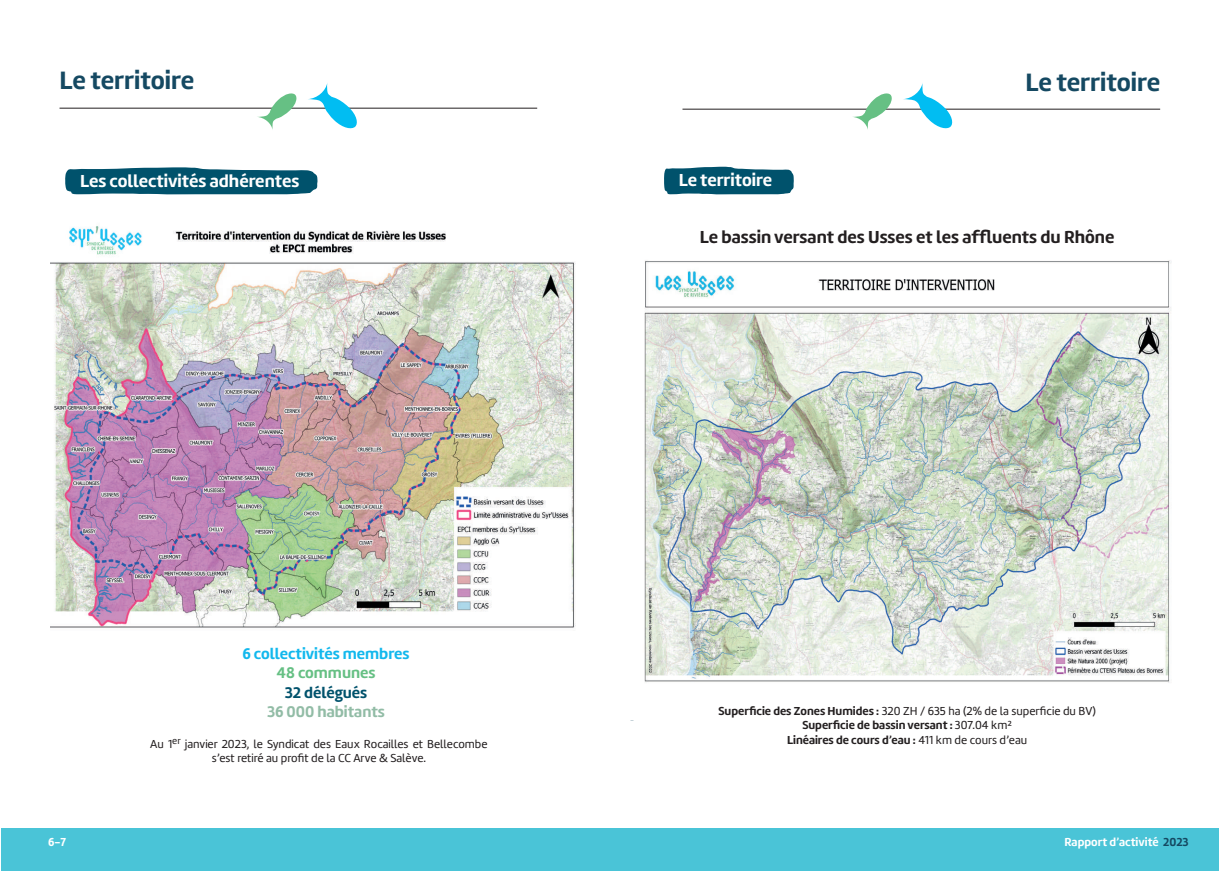
<style>
.page{position:relative;width:1219px;height:871px;background:#fff}
.page>*{position:absolute;margin:0;border:0;box-sizing:border-box;transform-origin:0 0}
.t1{font:700 26px "Amelia";color:#154962}
.t2{font:700 18px "Amelia";color:#231f20}
.t3{font:700 18px "Amelia";color:#fff}
.t4{font:700 16px "Amelia";color:#12b8ed}
.t5{font:700 16px "Amelia";color:#92bca6}
.t6{font:700 16px "Amelia";color:#66c084}
.t7{font:700 16px "Amelia";color:#00526c}
.t8{font:700 12px/14.4px "Amelia";color:#231f20;text-align:center}
.t9{font:12px/14.4px "Amelia";color:#231f20;text-align:center}
.t10{font:700 12px "Amelia";color:#fff}
.s1{font-weight:400}
.s2{color:#154962}
</style>
<div class="page">
<div style="left:1px;top:827px;width:1218px;height:43px;background:#4ac4d7"></div>
<hr style="left:60px;top:108px;width:477px;height:1px;background:#231f20">
<hr style="left:682px;top:109px;width:478px;height:1px;background:#231f20">
<svg style="left:256px;top:93px;width:42px;height:37px"></svg>
<svg style="left:307px;top:83px;width:51px;height:46px"></svg>
<svg style="left:65px;top:167px;width:253px;height:28px;background:#1f677d"></svg>
<svg style="left:664px;top:167px;width:130px;height:28px;background:#19637a"></svg>
<svg style="left:852px;top:93px;width:41px;height:37px"></svg>
<svg style="left:902px;top:83px;width:52px;height:46px"></svg>
<img style="left:50px;top:226px;width:525px;height:402px">
<img style="left:644px;top:260px;width:528px;height:423px">
<h1 class="t1" style="left:60px;top:65px;width:136px">Le territoire</h1>
<h2 class="t3" style="left:80px;top:170px;width:221px">Les collectivités adhérentes</h2>
<h2 class="t3" style="left:679px;top:169px;width:95px">Le territoire</h2>
<h1 class="t1" style="left:1025px;top:67px;width:136px">Le territoire</h1>
<h3 class="t4" style="left:242px;top:644px;width:169px">6 collectivités membres</h3>
<h3 class="t6" style="left:276px;top:663px;width:100px">48 communes</h3>
<h3 class="t7" style="left:285px;top:682px;width:84px">32 délégués</h3>
<h3 class="t5" style="left:267px;top:701px;width:119px">36 000 habitants</h3>
<p class="t9" style="left:150px;top:736px;width:339px">Au 1<sup>er</sup> janvier 2023, le Syndicat des Eaux Rocailles et Bellecombe s’est retiré au profit de la CC Arve &amp; Salève.</p>
<h2 class="t2" style="left:700px;top:226px;width:416px">Le bassin versant des Usses et les affluents du Rhône</h2>
<p class="t8" style="left:718px;top:703px;width:379px">Superficie des Zones Humides : <span class="s1">320 ZH / 635 ha (2% de la superficie du BV)<br></span>Superficie de bassin versant : <span class="s1">307.04 km²<br></span>Linéaires de cours d’eau : <span class="s1">411 km de cours d’eau</span></p>
<p class="t10" style="left:48px;top:834px;width:19px">6-7</p>
<p class="t10" style="left:1064px;top:834px;width:126px">Rapport d’activité <span class="s2">2023</span></p>
</div>
